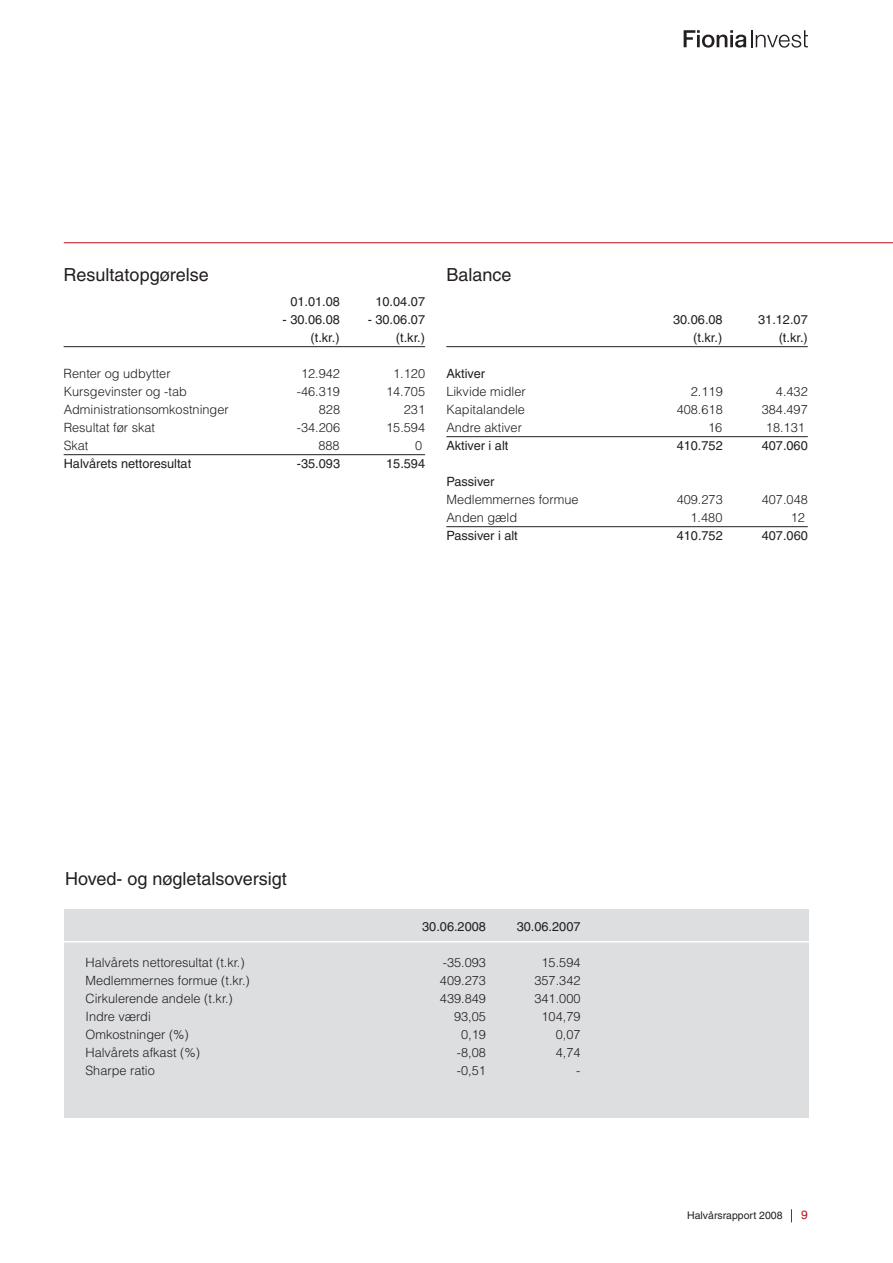
<style>
.page{position:relative;width:893px;height:1263px;background:#fff}
.page>*{position:absolute;margin:0;border:0;box-sizing:border-box;transform-origin:0 0}
.t1{font:18px "Helvetica";color:#231f20}
.t2{font:300 12.75px "Helvetica";color:#231f20}
.t3{font:12.75px "Helvetica";color:#231f20}
.t4{font:12px "Helvetica";color:#bb1018}
.t5{font:10.5px "Helvetica";color:#231f20}
</style>
<div class="page">
<svg style="left:791px;top:1209px;width:1px;height:13px"></svg>
<hr style="left:64px;top:242px;width:829px;height:1px;background:#bb1018">
<svg style="left:684px;top:30px;width:124px;height:18px"></svg>
<hr style="left:64px;top:346px;width:361px;height:1px;background:#231f20">
<hr style="left:64px;top:454px;width:361px;height:1px;background:#231f20">
<hr style="left:446px;top:346px;width:362px;height:1px;background:#231f20">
<hr style="left:446px;top:436px;width:362px;height:1px;background:#231f20">
<hr style="left:446px;top:526px;width:362px;height:1px;background:#231f20">
<div style="left:64px;top:909px;width:744px;height:209px;background:#dddee0"></div>
<hr style="left:51px;top:941px;width:760px;height:1px;background:#fff">
<h1 class="t1" style="left:64px;top:264px;width:147px">Resultatopgørelse</h1>
<p class="t3" style="left:290px;top:294px;width:51px">01.01.08</p>
<p class="t3" style="left:375px;top:294px;width:51px">10.04.07</p>
<p class="t3" style="left:283px;top:312px;width:59px">- 30.06.08</p>
<p class="t3" style="left:368px;top:312px;width:59px">- 30.06.07</p>
<p class="t3" style="left:311px;top:330px;width:31px">(t.kr.)</p>
<p class="t3" style="left:396px;top:330px;width:31px">(t.kr.)</p>
<p class="t2" style="left:64px;top:366px;width:108px">Renter og udbytter</p>
<p class="t2" style="left:301px;top:366px;width:40px">12.942</p>
<p class="t2" style="left:393px;top:366px;width:33px">1.120</p>
<p class="t2" style="left:64px;top:384px;width:125px">Kursgevinster og -tab</p>
<p class="t2" style="left:297px;top:384px;width:45px">-46.319</p>
<p class="t2" style="left:386px;top:384px;width:40px">14.705</p>
<p class="t2" style="left:64px;top:402px;width:167px">Administrationsomkostninger</p>
<p class="t2" style="left:319px;top:402px;width:23px">828</p>
<p class="t2" style="left:404px;top:402px;width:23px">231</p>
<p class="t2" style="left:64px;top:420px;width:93px">Resultat før skat</p>
<p class="t2" style="left:297px;top:420px;width:45px">-34.206</p>
<p class="t2" style="left:386px;top:420px;width:40px">15.594</p>
<p class="t2" style="left:64px;top:438px;width:26px">Skat</p>
<p class="t2" style="left:318px;top:438px;width:23px">888</p>
<p class="t2" style="left:415px;top:438px;width:9px">0</p>
<p class="t3" style="left:64px;top:456px;width:129px">Halvårets nettoresultat</p>
<p class="t3" style="left:297px;top:456px;width:45px">-35.093</p>
<p class="t3" style="left:386px;top:456px;width:40px">15.594</p>
<h1 class="t1" style="left:446px;top:264px;width:67px">Balance</h1>
<p class="t3" style="left:673px;top:312px;width:51px">30.06.08</p>
<p class="t3" style="left:758px;top:312px;width:51px">31.12.07</p>
<p class="t3" style="left:693px;top:330px;width:31px">(t.kr.)</p>
<p class="t3" style="left:779px;top:330px;width:31px">(t.kr.)</p>
<p class="t3" style="left:446px;top:366px;width:40px">Aktiver</p>
<p class="t2" style="left:446px;top:384px;width:81px">Likvide midler</p>
<p class="t2" style="left:691px;top:384px;width:33px">2.119</p>
<p class="t2" style="left:776px;top:384px;width:33px">4.432</p>
<p class="t2" style="left:446px;top:402px;width:80px">Kapitalandele</p>
<p class="t2" style="left:677px;top:402px;width:48px">408.618</p>
<p class="t2" style="left:762px;top:402px;width:48px">384.497</p>
<p class="t2" style="left:446px;top:420px;width:77px">Andre aktiver</p>
<p class="t2" style="left:708px;top:420px;width:16px">16</p>
<p class="t2" style="left:766px;top:420px;width:40px">18.131</p>
<p class="t3" style="left:446px;top:438px;width:64px">Aktiver i alt</p>
<p class="t3" style="left:677px;top:438px;width:48px">410.752</p>
<p class="t3" style="left:762px;top:438px;width:48px">407.060</p>
<p class="t3" style="left:446px;top:474px;width:50px">Passiver</p>
<p class="t2" style="left:446px;top:492px;width:134px">Medlemmernes formue</p>
<p class="t2" style="left:677px;top:492px;width:48px">409.273</p>
<p class="t2" style="left:762px;top:492px;width:48px">407.048</p>
<p class="t2" style="left:446px;top:510px;width:72px">Anden gæld</p>
<p class="t2" style="left:690px;top:510px;width:33px">1.480</p>
<p class="t2" style="left:791px;top:510px;width:16px">12</p>
<p class="t3" style="left:446px;top:528px;width:73px">Passiver i alt</p>
<p class="t3" style="left:677px;top:528px;width:48px">410.752</p>
<p class="t3" style="left:762px;top:528px;width:48px">407.060</p>
<h1 class="t1" style="left:65px;top:868px;width:223px">Hoved- og nøgletalsoversigt</h1>
<p class="t3" style="left:422px;top:919px;width:65px">30.06.2008</p>
<p class="t3" style="left:517px;top:919px;width:65px">30.06.2007</p>
<p class="t2" style="left:85px;top:955px;width:161px">Halvårets nettoresultat (t.kr.)</p>
<p class="t2" style="left:443px;top:955px;width:45px">-35.093</p>
<p class="t2" style="left:541px;top:955px;width:40px">15.594</p>
<p class="t2" style="left:85px;top:973px;width:166px">Medlemmernes formue (t.kr.)</p>
<p class="t2" style="left:440px;top:973px;width:48px">409.273</p>
<p class="t2" style="left:534px;top:973px;width:48px">357.342</p>
<p class="t2" style="left:85px;top:991px;width:149px">Cirkulerende andele (t.kr.)</p>
<p class="t2" style="left:440px;top:991px;width:48px">439.849</p>
<p class="t2" style="left:534px;top:991px;width:48px">341.000</p>
<p class="t2" style="left:85px;top:1009px;width:67px">Indre værdi</p>
<p class="t2" style="left:454px;top:1009px;width:33px">93,05</p>
<p class="t2" style="left:541px;top:1009px;width:40px">104,79</p>
<p class="t2" style="left:85px;top:1027px;width:105px">Omkostninger (%)</p>
<p class="t2" style="left:461px;top:1027px;width:26px">0,19</p>
<p class="t2" style="left:556px;top:1027px;width:26px">0,07</p>
<p class="t2" style="left:85px;top:1045px;width:116px">Halvårets afkast (%)</p>
<p class="t2" style="left:457px;top:1045px;width:31px">-8,08</p>
<p class="t2" style="left:556px;top:1045px;width:26px">4,74</p>
<p class="t2" style="left:85px;top:1063px;width:71px">Sharpe ratio</p>
<p class="t2" style="left:457px;top:1063px;width:31px">-0,51</p>
<p class="t2" style="left:576px;top:1063px;width:6px">-</p>
<p class="t5" style="left:687px;top:1210px;width:97px">Halvårsrapport 2008</p>
<p class="t4" style="left:801px;top:1208px;width:8px">9</p>
</div>
